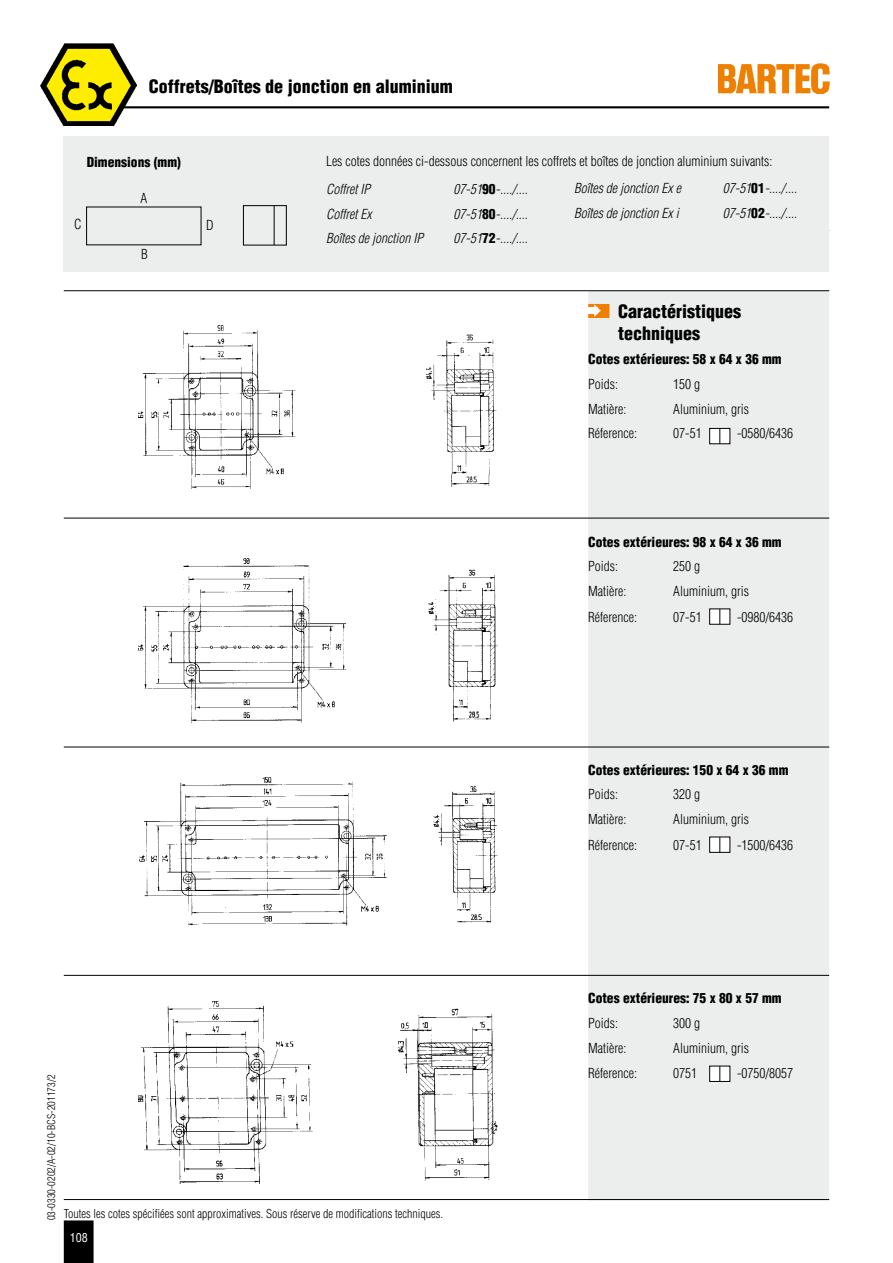
<style>
.page{position:relative;width:893px;height:1263px;background:#fff}
.page>*{position:absolute;margin:0;border:0;box-sizing:border-box;transform-origin:0 0}
.t1{font:900 condensed 18px/21.6px "Helvetica";color:#000}
.t2{font:300 condensed 13.5px "Helvetica";color:#000}
.t3{font:italic 300 condensed 13.5px "Helvetica";color:#000}
.t4{font:900 condensed 13.5px/24.8px "Helvetica";color:#000}
.t5{font:300 condensed 12px "Helvetica";color:#000}
.t6{font:condensed 12px "Helvetica";color:#fff}
.t7{font:300 condensed 10.5px "Helvetica";color:#000}
.s1{font-weight:900;font-style:normal}
.s2{font-weight:300}
</style>
<div class="page">
<hr style="left:123px;top:106px;width:706px;height:2px;background:#000">
<img style="left:41px;top:44px;width:96px;height:82px">
<svg style="left:64px;top:1220px;width:30px;height:43px"></svg>
<div style="left:64px;top:136px;width:765px;height:135px;background:#eceded"></div>
<div style="left:243px;top:205px;width:43px;height:40px;border:1px solid #000"></div>
<hr style="left:274px;top:206px;width:1px;height:39px;background:#000">
<div style="left:588px;top:291px;width:241px;height:909px;background:#eceded"></div>
<hr style="left:64px;top:518px;width:765px;height:1px;background:#000">
<hr style="left:64px;top:747px;width:765px;height:1px;background:#000">
<hr style="left:64px;top:975px;width:765px;height:1px;background:#000">
<hr style="left:64px;top:290px;width:765px;height:1px;background:#000">
<img style="left:426px;top:334px;width:71px;height:153px">
<img style="left:138px;top:325px;width:158px;height:164px">
<img style="left:138px;top:558px;width:209px;height:166px">
<img style="left:428px;top:569px;width:69px;height:153px">
<img style="left:139px;top:777px;width:248px;height:149px">
<img style="left:433px;top:786px;width:64px;height:137px">
<img style="left:138px;top:1001px;width:175px;height:183px">
<img style="left:398px;top:1008px;width:99px;height:173px">
<hr style="left:64px;top:1199px;width:765px;height:1px;background:#000">
<div style="left:588px;top:304px;width:21px;height:14px;background:#ee7f00"></div>
<div style="left:588px;top:308px;width:9px;height:6px;background:#fff"></div>
<svg style="left:594px;top:304px;width:7px;height:13px"></svg>
<div style="left:710px;top:428px;width:20px;height:16px;background:#fff"></div>
<div style="left:709px;top:428px;width:21px;height:16px;border:1px solid #000"></div>
<svg style="left:720px;top:428px;width:1px;height:16px"></svg>
<div style="left:710px;top:609px;width:20px;height:15px;background:#fff"></div>
<svg style="left:720px;top:609px;width:1px;height:15px"></svg>
<div style="left:710px;top:837px;width:20px;height:15px;background:#fff"></div>
<svg style="left:720px;top:837px;width:1px;height:15px"></svg>
<div style="left:710px;top:1066px;width:20px;height:15px;background:#fff"></div>
<div style="left:709px;top:1066px;width:21px;height:16px;border:1px solid #000"></div>
<svg style="left:720px;top:1066px;width:1px;height:15px"></svg>
<img style="left:718px;top:64px;width:111px;height:30px">
<p class="t1" style="left:149px;top:76px;width:305px">Coffrets/Boîtes de jonction en aluminium</p>
<p class="t4" style="left:87px;top:149px;width:96px">Dimensions (mm)</p>
<p class="t2" style="left:140px;top:191px;width:8px">A</p>
<p class="t2" style="left:74px;top:217px;width:9px">C</p>
<p class="t2" style="left:206px;top:217px;width:9px">D</p>
<p class="t2" style="left:141px;top:246px;width:8px">B</p>
<p class="t2" style="left:326px;top:153px;width:448px">Les cotes données ci-dessous concernent les coffrets et boîtes de jonction aluminium suivants:</p>
<p class="t3" style="left:326px;top:181px;width:46px">Coffret IP</p>
<p class="t3" style="left:454px;top:181px;width:76px">07-51<span class="s1">90</span>-..../....</p>
<p class="t3" style="left:326px;top:206px;width:47px">Coffret Ex</p>
<p class="t3" style="left:454px;top:206px;width:76px">07-51<span class="s1">80</span>-..../....</p>
<p class="t3" style="left:326px;top:231px;width:99px">Boîtes de jonction IP</p>
<p class="t3" style="left:454px;top:231px;width:76px">07-51<span class="s1">72</span>-..../....</p>
<p class="t3" style="left:574px;top:181px;width:108px">Boîtes de jonction Ex e</p>
<p class="t3" style="left:723px;top:181px;width:76px">07-51<span class="s1">01</span>-..../....</p>
<p class="t3" style="left:574px;top:205px;width:106px">Boîtes de jonction Ex i</p>
<p class="t3" style="left:723px;top:205px;width:76px">07-51<span class="s1">02</span>-..../....</p>
<p class="t1" style="left:618px;top:300px;width:124px">Caractéristiques techniques</p>
<p class="t4" style="left:588px;top:347px;width:195px">Cotes extérieures: 58 x 64 x 36 mm<br><span class="s2">Poids:</span></p>
<p class="t2" style="left:673px;top:376px;width:28px">150 g</p>
<p class="t2" style="left:588px;top:401px;width:40px">Matière:</p>
<p class="t2" style="left:673px;top:401px;width:77px">Aluminium, gris</p>
<p class="t2" style="left:588px;top:425px;width:50px">Réference:</p>
<p class="t2" style="left:673px;top:425px;width:30px">07-51</p>
<p class="t2" style="left:737px;top:425px;width:58px">-0580/6436</p>
<p class="t4" style="left:588px;top:529px;width:195px">Cotes extérieures: 98 x 64 x 36 mm<br><span class="s2">Poids:</span></p>
<p class="t2" style="left:673px;top:559px;width:28px">250 g</p>
<p class="t2" style="left:588px;top:583px;width:40px">Matière:</p>
<p class="t2" style="left:673px;top:583px;width:77px">Aluminium, gris</p>
<p class="t2" style="left:588px;top:609px;width:50px">Réference:</p>
<p class="t2" style="left:673px;top:609px;width:30px">07-51</p>
<p class="t2" style="left:737px;top:609px;width:58px">-0980/6436</p>
<p class="t4" style="left:588px;top:757px;width:202px">Cotes extérieures: 150 x 64 x 36 mm<br><span class="s2">Poids:</span></p>
<p class="t2" style="left:673px;top:786px;width:28px">320 g</p>
<p class="t2" style="left:588px;top:811px;width:40px">Matière:</p>
<p class="t2" style="left:673px;top:811px;width:77px">Aluminium, gris</p>
<p class="t2" style="left:588px;top:837px;width:50px">Réference:</p>
<p class="t2" style="left:673px;top:837px;width:30px">07-51</p>
<p class="t2" style="left:737px;top:837px;width:58px">-1500/6436</p>
<p class="t4" style="left:588px;top:986px;width:195px">Cotes extérieures: 75 x 80 x 57 mm<br><span class="s2">Poids:</span></p>
<p class="t2" style="left:673px;top:1015px;width:28px">300 g</p>
<p class="t7" style="left:45px;top:1220px;width:147px;rotate:-90deg">03-0330-0202/A-02/10-BCS-201173/2</p>
<p class="t5" style="left:64px;top:1206px;width:381px">Toutes les cotes spécifiées sont approximatives. Sous réserve de modifications techniques.</p>
<p class="t6" style="left:70px;top:1230px;width:19px">108</p>
<p class="t2" style="left:588px;top:1040px;width:40px">Matière:</p>
<p class="t2" style="left:673px;top:1040px;width:77px">Aluminium, gris</p>
<p class="t2" style="left:588px;top:1065px;width:50px">Réference:</p>
<p class="t2" style="left:673px;top:1065px;width:25px">0751</p>
<p class="t2" style="left:737px;top:1065px;width:58px">-0750/8057</p>
</div>
